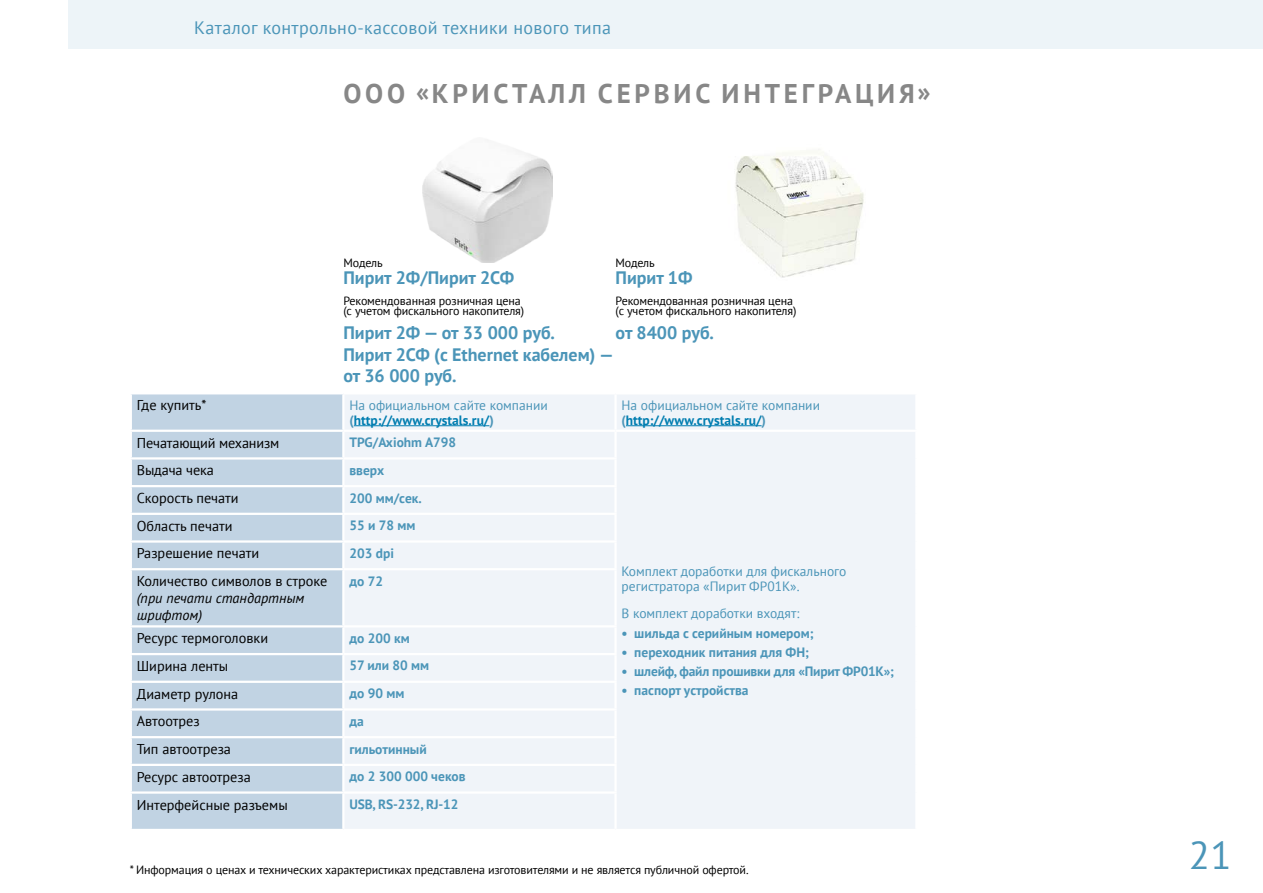
<style>
.page{position:relative;width:1263px;height:893px;background:#fff}
.page>*{position:absolute;margin:0;border:0;box-sizing:border-box;transform-origin:0 0}
.t1{font:38.7px "PT Sans";color:#4b95b8}
.t2{font:700 27px "PT Sans";letter-spacing:.14em;color:#878787}
.t3{font:700 18px/21.6px "PT Sans";color:#4b95b8}
.t4{font:18px "PT Sans";letter-spacing:.02em;color:#4b95b8}
.t5{font:14.25px "PT Sans";color:#000}
.t6{font:italic 14.25px/17.1px "PT Sans";color:#000}
.t7{font:700 13.5px "PT Sans";color:#4b95b8}
.t8{font:13.5px/15px "PT Sans";color:#4b95b8}
.t9{font:12px/10.5px "PT Sans";letter-spacing:-.01em;color:#000}
.s1{font-weight:700}
.s2{font-weight:700;color:#007db0}
</style>
<div class="page">
<div style="left:68px;top:0;width:1195px;height:49px;background:#edf4f8"></div>
<div style="left:132px;top:394px;width:210px;height:435px;background:#c1d3e3"></div>
<div style="left:345px;top:395px;width:570px;height:434px;background:#f0f4f9"></div>
<hr style="left:130px;top:430px;width:213px;height:2px;background:#fff">
<hr style="left:130px;top:457px;width:213px;height:3px;background:#fff">
<hr style="left:130px;top:485px;width:213px;height:2px;background:#fff">
<hr style="left:130px;top:513px;width:213px;height:2px;background:#fff">
<hr style="left:130px;top:540px;width:213px;height:3px;background:#fff">
<hr style="left:130px;top:568px;width:213px;height:2px;background:#fff">
<hr style="left:130px;top:625px;width:213px;height:2px;background:#fff">
<hr style="left:130px;top:653px;width:213px;height:2px;background:#fff">
<hr style="left:130px;top:681px;width:213px;height:2px;background:#fff">
<hr style="left:130px;top:708px;width:213px;height:3px;background:#fff">
<hr style="left:130px;top:736px;width:213px;height:2px;background:#fff">
<hr style="left:130px;top:764px;width:213px;height:2px;background:#fff">
<hr style="left:130px;top:791px;width:213px;height:3px;background:#fff">
<hr style="left:614px;top:394px;width:3px;height:36px;background:#fff">
<hr style="left:343px;top:430px;width:272px;height:2px;background:#fff">
<hr style="left:615px;top:430px;width:302px;height:2px;background:#fff">
<hr style="left:614px;top:432px;width:3px;height:25px;background:#fff">
<hr style="left:343px;top:457px;width:274px;height:3px;background:#fff">
<hr style="left:614px;top:460px;width:3px;height:25px;background:#fff">
<hr style="left:343px;top:485px;width:274px;height:2px;background:#fff">
<hr style="left:614px;top:487px;width:3px;height:26px;background:#fff">
<hr style="left:343px;top:513px;width:274px;height:2px;background:#fff">
<hr style="left:614px;top:515px;width:3px;height:25px;background:#fff">
<hr style="left:343px;top:540px;width:274px;height:3px;background:#fff">
<hr style="left:614px;top:543px;width:3px;height:25px;background:#fff">
<hr style="left:343px;top:568px;width:274px;height:2px;background:#fff">
<hr style="left:614px;top:570px;width:3px;height:55px;background:#fff">
<hr style="left:343px;top:625px;width:274px;height:2px;background:#fff">
<hr style="left:614px;top:627px;width:3px;height:26px;background:#fff">
<hr style="left:343px;top:653px;width:274px;height:2px;background:#fff">
<hr style="left:614px;top:655px;width:3px;height:26px;background:#fff">
<hr style="left:343px;top:681px;width:274px;height:2px;background:#fff">
<hr style="left:614px;top:683px;width:3px;height:25px;background:#fff">
<hr style="left:343px;top:708px;width:274px;height:3px;background:#fff">
<hr style="left:614px;top:711px;width:3px;height:25px;background:#fff">
<hr style="left:343px;top:736px;width:274px;height:2px;background:#fff">
<hr style="left:614px;top:738px;width:3px;height:26px;background:#fff">
<hr style="left:343px;top:764px;width:274px;height:2px;background:#fff">
<hr style="left:614px;top:766px;width:3px;height:25px;background:#fff">
<hr style="left:343px;top:791px;width:274px;height:3px;background:#fff">
<hr style="left:614px;top:794px;width:3px;height:35px;background:#fff">
<hr style="left:354px;top:425px;width:135px;height:1px;background:#007db0">
<hr style="left:626px;top:425px;width:136px;height:1px;background:#007db0">
<img style="left:735px;top:149px;width:129px;height:129px">
<img style="left:423px;top:149px;width:129px;height:114px">
<h3 class="t4" style="left:194px;top:17px;width:418px">Каталог контрольно-кассовой техники нового типа</h3>
<h2 class="t2" style="left:343px;top:76px;width:589px">ООО «КРИСТАЛЛ СЕРВИС ИНТЕГРАЦИЯ»</h2>
<p class="t9" style="left:343px;top:257px;width:41px">Модель</p>
<p class="t9" style="left:615px;top:257px;width:41px">Модель</p>
<h3 class="t3" style="left:343px;top:266px;width:172px">Пирит 2Ф/Пирит 2СФ</h3>
<h3 class="t3" style="left:615px;top:266px;width:78px">Пирит 1Ф</h3>
<p class="t9" style="left:343px;top:295px;width:182px">Рекомендованная розничная цена (с учетом фискального накопителя)</p>
<p class="t9" style="left:615px;top:295px;width:182px">Рекомендованная розничная цена (с учетом фискального накопителя)</p>
<h3 class="t3" style="left:343px;top:322px;width:272px">Пирит 2Ф — от 33 000 руб.<br>Пирит 2СФ (с Ethernet кабелем) — от 36 000 руб.</h3>
<h3 class="t3" style="left:615px;top:322px;width:100px">от 8400 руб.</h3>
<p class="t5" style="left:137px;top:396px;width:71px">Где купить*</p>
<p class="t8" style="left:349px;top:397px;width:200px">На официальном сайте компании <span class="s1">(</span><span class="s2">http://www.crystals.ru/</span><span class="s1">)</span></p>
<p class="t8" style="left:621px;top:397px;width:200px">На официальном сайте компании <span class="s1">(</span><span class="s2">http://www.crystals.ru/</span><span class="s1">)</span></p>
<p class="t5" style="left:137px;top:434px;width:144px">Печатающий механизм</p>
<p class="t7" style="left:349px;top:433px;width:108px">TPG/Axiohm A798</p>
<p class="t5" style="left:137px;top:461px;width:79px">Выдача чека</p>
<p class="t7" style="left:349px;top:461px;width:36px">вверх</p>
<p class="t5" style="left:137px;top:489px;width:103px">Скорость печати</p>
<p class="t7" style="left:349px;top:489px;width:74px">200 мм/cек.</p>
<p class="t5" style="left:137px;top:517px;width:97px">Область печати</p>
<p class="t7" style="left:349px;top:517px;width:68px">55 и 78 мм</p>
<p class="t5" style="left:137px;top:544px;width:124px">Разрешение печати</p>
<p class="t7" style="left:349px;top:544px;width:46px">203 dpi</p>
<p class="t5" style="left:137px;top:572px;width:192px">Количество символов в строке</p>
<p class="t6" style="left:137px;top:589px;width:169px">(при печати стандартным шрифтом)</p>
<p class="t7" style="left:349px;top:572px;width:35px">до 72</p>
<p class="t5" style="left:137px;top:629px;width:133px">Ресурс термоголовки</p>
<p class="t7" style="left:349px;top:629px;width:62px">до 200 км</p>
<p class="t5" style="left:137px;top:657px;width:93px">Ширина ленты</p>
<p class="t7" style="left:349px;top:657px;width:81px">57 или 80 мм</p>
<p class="t5" style="left:137px;top:685px;width:103px">Диаметр рулона</p>
<p class="t7" style="left:349px;top:684px;width:57px">до 90 мм</p>
<p class="t5" style="left:137px;top:712px;width:64px">Автоотрез</p>
<p class="t7" style="left:349px;top:712px;width:16px">да</p>
<p class="t5" style="left:137px;top:740px;width:96px">Тип автоотреза</p>
<p class="t7" style="left:349px;top:740px;width:79px">гильотинный</p>
<p class="t5" style="left:137px;top:768px;width:115px">Ресурс автоотреза</p>
<p class="t7" style="left:349px;top:768px;width:118px">до 2 300 000 чеков</p>
<p class="t5" style="left:137px;top:795px;width:152px">Интерфейсные разъемы</p>
<p class="t7" style="left:349px;top:795px;width:110px">USB, RS-232, RJ-12</p>
<p class="t8" style="left:621px;top:563px;width:226px">Комплект доработки для фискального регистратора «Пирит ФР01К».</p>
<p class="t8" style="left:621px;top:606px;width:179px">В комплект доработки входят:</p>
<p class="t7" style="left:621px;top:624px;width:194px">• шильда с серийным номером;</p>
<p class="t7" style="left:621px;top:643px;width:189px">• переходник питания для ФН;</p>
<p class="t7" style="left:621px;top:662px;width:274px">• шлейф, файл прошивки для «Пирит ФР01К»;</p>
<p class="t7" style="left:621px;top:682px;width:129px">• паспорт устройства</p>
<p class="t9" style="left:130px;top:864px;width:620px">* Информация о ценах и технических характеристиках представлена изготовителями и не является публичной офертой.</p>
<h1 class="t1" style="left:1189px;top:831px;width:45px">21</h1>
</div>
